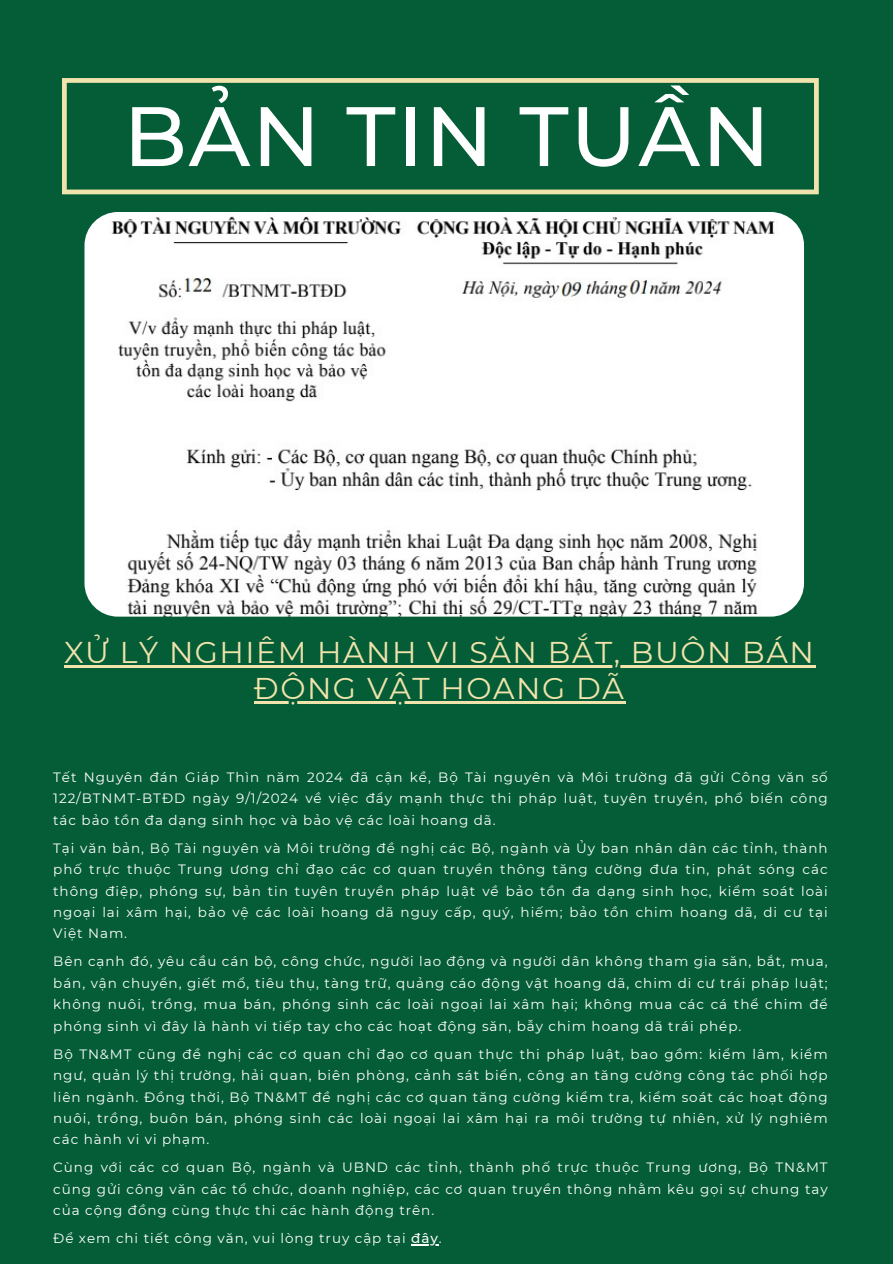
<style>
.page{position:relative;width:893px;height:1264px;background:#fff}
.page>*{position:absolute;margin:0;border:0;box-sizing:border-box;transform-origin:0 0}
.t1{font:500 84px "Montserrat";letter-spacing:.02em;color:#fff}
.t2{font:30px/36px "Montserrat";letter-spacing:.05em;color:#f0e3ab;text-align:center}
.t3{font:13.5px/21.3px "Montserrat";letter-spacing:.07em;color:#fff;text-align:justify}
.s1{font-weight:500}
</style>
<div class="page">
<div style="left:0;top:0;width:892px;height:1263px;background:#045d36"></div>
<svg style="left:62px;top:78px;width:756px;height:116px"></svg>
<img style="left:84px;top:212px;width:720px;height:404px;border-radius:34px">
<hr style="left:64px;top:665px;width:751px;height:2px;background:#f0e3ab">
<hr style="left:254px;top:701px;width:371px;height:2px;background:#f0e3ab">
<svg style="left:411px;top:1244px;width:28px;height:1px"></svg>
<p class="t1" style="left:123px;top:85px;width:648px">BẢN TIN TUẦN</p>
<p class="t2" style="left:64px;top:634px;width:751px">XỬ LÝ NGHIÊM HÀNH VI SĂN BẮT, BUÔN BÁN<br>ĐỘNG VẬT HOANG DÃ</p>
<p class="t3" style="left:53px;top:766px;width:776px">Tết Nguyên đán Giáp Thìn năm 2024 đã cận kề, Bộ Tài nguyên và Môi trường đã gửi Công văn số 122/BTNMT-BTĐD ngày 9/1/2024 về việc đẩy mạnh thực thi pháp luật, tuyên truyền, phổ biến công tác bảo tồn đa dạng sinh học và bảo vệ các loài hoang dã.</p>
<p class="t3" style="left:53px;top:837px;width:776px">Tại văn bản, Bộ Tài nguyên và Môi trường đề nghị các Bộ, ngành và Ủy ban nhân dân các tỉnh, thành phố trực thuộc Trung ương chỉ đạo các cơ quan truyền thông tăng cường đưa tin, phát sóng các thông điệp, phóng sự, bản tin tuyên truyền pháp luật về bảo tồn đa dạng sinh học, kiểm soát loài ngoại lai xâm hại, bảo vệ các loài hoang dã nguy cấp, quý, hiếm; bảo tồn chim hoang dã, di cư tại Việt Nam.</p>
<p class="t3" style="left:53px;top:950px;width:776px">Bên cạnh đó, yêu cầu cán bộ, công chức, người lao động và người dân không tham gia săn, bắt, mua, bán, vận chuyển, giết mổ, tiêu thụ, tàng trữ, quảng cáo động vật hoang dã, chim di cư trái pháp luật; không nuôi, trồng, mua bán, phóng sinh các loài ngoại lai xâm hại; không mua các cá thể chim để phóng sinh vì đây là hành vi tiếp tay cho các hoạt động săn, bẫy chim hoang dã trái phép.</p>
<p class="t3" style="left:53px;top:1043px;width:776px">Bộ TN&amp;MT cũng đề nghị các cơ quan chỉ đạo cơ quan thực thi pháp luật, bao gồm: kiểm lâm, kiểm ngư, quản lý thị trường, hải quan, biên phòng, cảnh sát biển, công an tăng cường công tác phối hợp liên ngành. Đồng thời, Bộ TN&amp;MT đề nghị các cơ quan tăng cường kiểm tra, kiểm soát các hoạt động nuôi, trồng, buôn bán, phóng sinh các loài ngoại lai xâm hại ra môi trường tự nhiên, xử lý nghiêm các hành vi vi phạm.</p>
<p class="t3" style="left:53px;top:1156px;width:776px">Cùng với các cơ quan Bộ, ngành và UBND các tỉnh, thành phố trực thuộc Trung ương, Bộ TN&amp;MT cũng gửi công văn các tổ chức, doanh nghiệp, các cơ quan truyền thông nhằm kêu gọi sự chung tay của cộng đồng cùng thực thi các hành động trên.</p>
<p class="t3" style="left:53px;top:1227px;width:390px">Để xem chi tiết công văn, vui lòng truy cập tại <span class="s1">đây</span>.</p>
</div>
